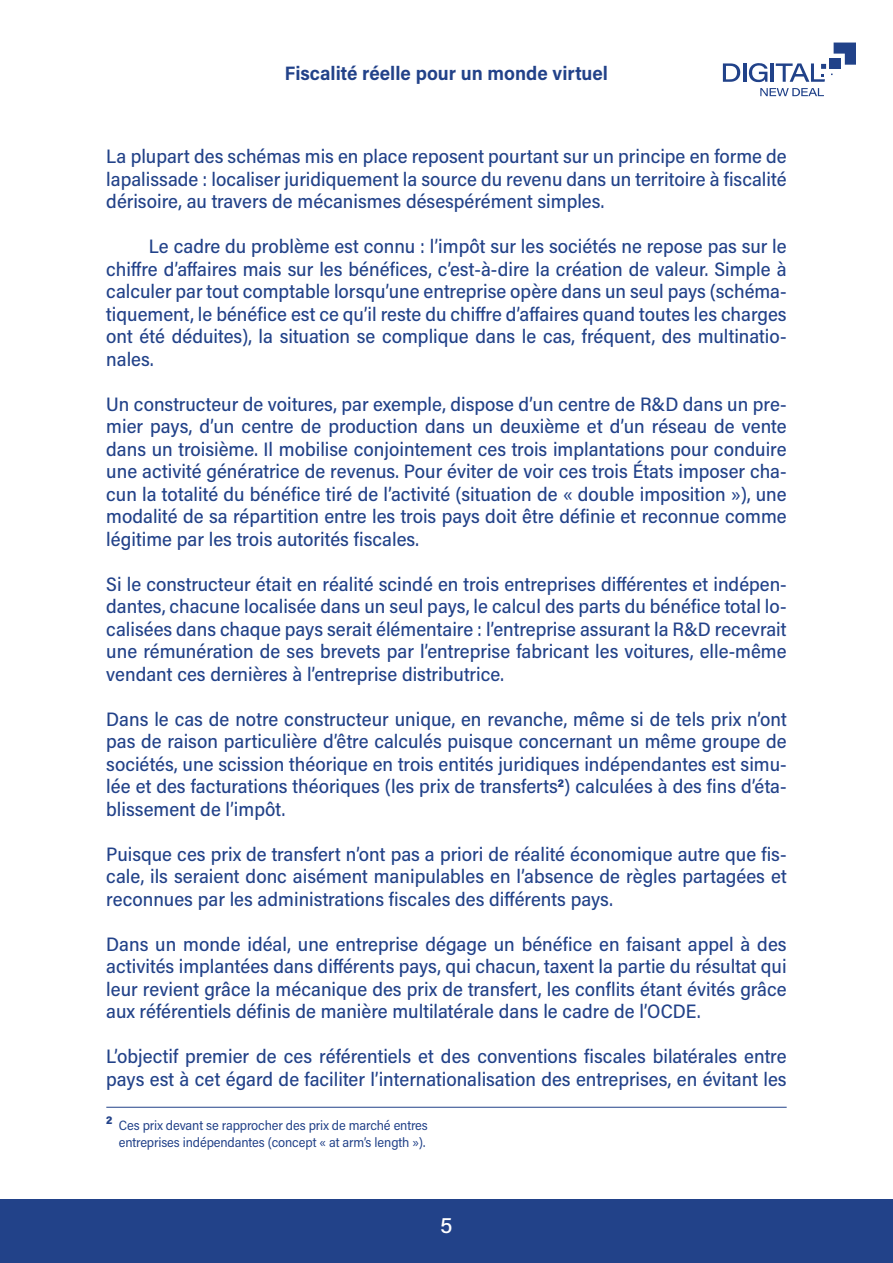
<style>
.page{position:relative;width:893px;height:1263px;background:#fff}
.page>*{position:absolute;margin:0;border:0;box-sizing:border-box;transform-origin:0 0}
.t1{font:500 22.5px "Acumin Pro";color:#fff}
.t2{font:500 19.5px/22.5px "Acumin Pro Semi Cond";color:#224289;text-align:justify}
.t3{font:700 19.5px "Acumin Pro Semi Cond";color:#224289}
.t4{font:13.5px/16.2px "Acumin Pro Semi Cond";letter-spacing:-.01em;color:#224289}
.t5{font:900 11.4px "Acumin Pro Semi Cond";color:#224289}
</style>
<div class="page">
<div style="left:0;top:1199px;width:893px;height:64px;background:#224289"></div>
<svg style="left:723px;top:63px;width:17px;height:19px"></svg>
<svg style="left:749px;top:63px;width:18px;height:19px"></svg>
<hr style="left:771px;top:63px;width:3px;height:19px;background:#214289">
<hr style="left:743px;top:63px;width:3px;height:19px;background:#214289">
<svg style="left:760px;top:88px;width:64px;height:8px"></svg>
<svg style="left:776px;top:43px;width:80px;height:39px"></svg>
<hr style="left:106px;top:1107px;width:681px;height:1px;background:#224289">
<p class="t3" style="left:285px;top:59px;width:324px">Fiscalité réelle pour un monde virtuel</p>
<p class="t2" style="left:106px;top:144px;width:682px">La plupart des schémas mis en place reposent pourtant sur un principe en forme de lapalissade : localiser juridiquement la source du revenu dans un territoire à fiscalité dérisoire, au travers de mécanismes désespérément simples.</p>
<p class="t2" style="left:106px;top:234px;width:682px;text-indent:43px">Le cadre du problème est connu : l’impôt sur les sociétés ne repose pas sur le chiffre d’affaires mais sur les bénéfices, c’est-à-dire la création de valeur. Simple à calculer par tout comptable lorsqu’une entreprise opère dans un seul pays (schéma&shy;tiquement, le bénéfice est ce qu’il reste du chiffre d’affaires quand toutes les charges ont été déduites), la situation se complique dans le cas, fréquent, des multinatio&shy;nales.</p>
<p class="t2" style="left:106px;top:392px;width:682px">Un constructeur de voitures, par exemple, dispose d’un centre de R&amp;D dans un pre&shy;mier pays, d’un centre de production dans un deuxième et d’un réseau de vente dans un troisième. Il mobilise conjointement ces trois implantations pour conduire une activité génératrice de revenus. Pour éviter de voir ces trois États imposer cha&shy;cun la totalité du bénéfice tiré de l’activité (situation de « double imposition »), une modalité de sa répartition entre les trois pays doit être définie et reconnue comme légitime par les trois autorités fiscales.</p>
<p class="t2" style="left:106px;top:572px;width:682px">Si le constructeur était en réalité scindé en trois entreprises différentes et indépen&shy;dantes, chacune localisée dans un seul pays, le calcul des parts du bénéfice total lo&shy;calisées dans chaque pays serait élémentaire : l’entreprise assurant la R&amp;D recevrait une rémunération de ses brevets par l’entreprise fabricant les voitures, elle-même vendant ces dernières à l’entreprise distributrice.</p>
<p class="t2" style="left:106px;top:707px;width:682px">Dans le cas de notre constructeur unique, en revanche, même si de tels prix n’ont pas de raison particulière d’être calculés puisque concernant un même groupe de sociétés, une scission théorique en trois entités juridiques indépendantes est simu&shy;lée et des facturations théoriques (les prix de transferts<sup>2</sup>) calculées à des fins d’éta&shy;blissement de l’impôt.</p>
<p class="t2" style="left:106px;top:842px;width:682px">Puisque ces prix de transfert n’ont pas a priori de réalité économique autre que fis&shy;cale, ils seraient donc aisément manipulables en l’absence de règles partagées et reconnues par les administrations fiscales des différents pays.</p>
<p class="t2" style="left:106px;top:932px;width:682px">Dans un monde idéal, une entreprise dégage un bénéfice en faisant appel à des activités implantées dans différents pays, qui chacun, taxent la partie du résultat qui leur revient grâce la mécanique des prix de transfert, les conflits étant évités grâce aux référentiels définis de manière multilatérale dans le cadre de l’OCDE.</p>
<p class="t2" style="left:106px;top:1044px;width:682px">L’objectif premier de ces référentiels et des conventions fiscales bilatérales entre pays est à cet égard de faciliter l’internationalisation des entreprises, en évitant les</p>
<p class="t5" style="left:106px;top:1112px;width:8px">2</p>
<p class="t4" style="left:119px;top:1117px;width:311px">Ces prix devant se rapprocher des prix de marché entres entreprises indépendantes (concept « at arm’s length »).</p>
<p class="t1" style="left:440px;top:1210px;width:14px">5</p>
</div>
